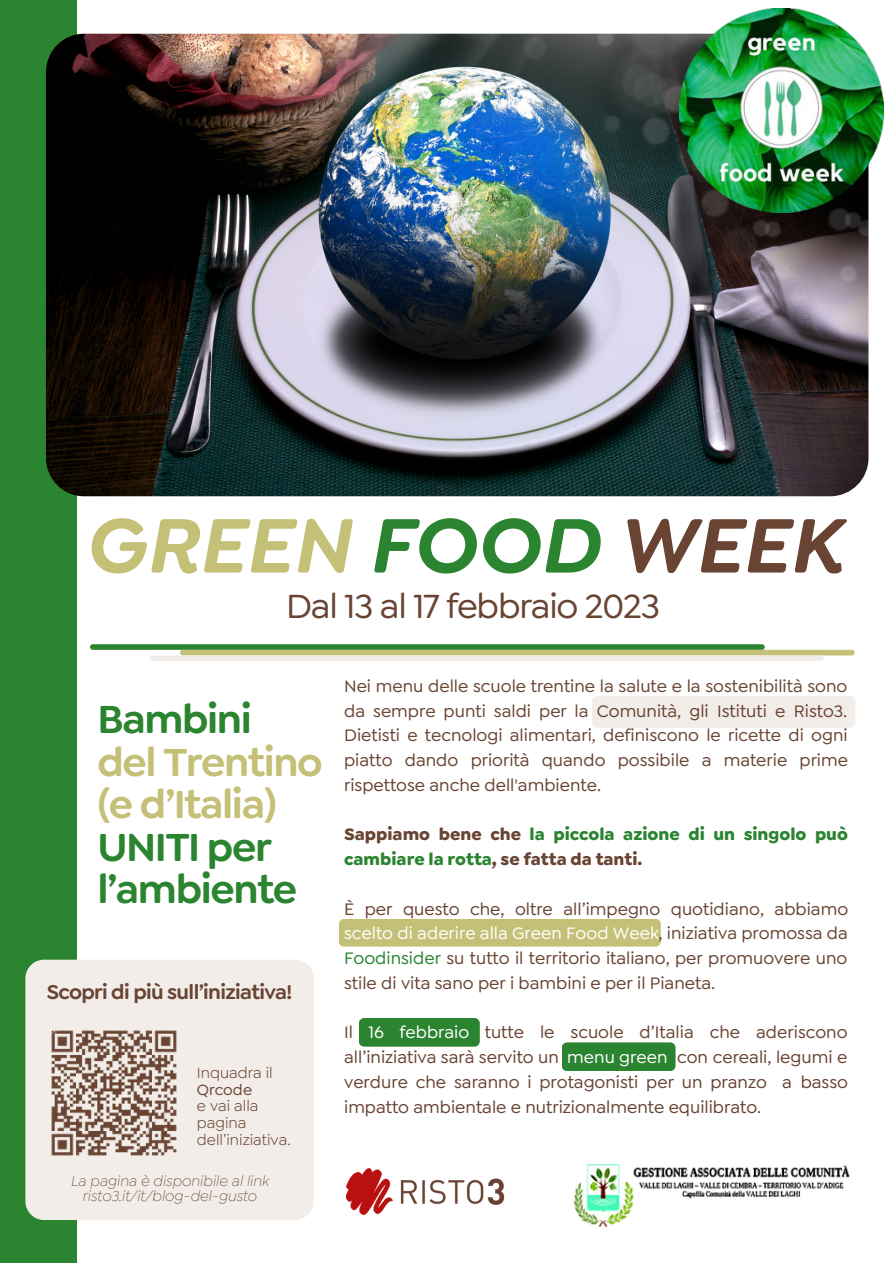
<style>
.page{position:relative;width:893px;height:1264px;background:#fff}
.page>*{position:absolute;margin:0;border:0;box-sizing:border-box;transform-origin:0 0}
.t1{font:italic 600 82.05px "Goldplay Alt";color:#c5c077}
.t2{font:600 41.55px/42.5px "Goldplay";letter-spacing:-.035em;color:#2a8430}
.t3{font:600 41.55px/42.5px "Goldplay";letter-spacing:-.035em;color:#c5c077}
.t4{font:500 35.7px "Goldplay";letter-spacing:-.035em;color:#694433}
.t5{font:600 21.15px "Goldplay";letter-spacing:-.03em;color:#694433}
.t6{font:500 17.7px/24.8px "Goldplay";color:#694433;text-align:justify}
.t7{font:700 17.7px/24.8px "Goldplay";color:#2a8430}
.t8{font:15.75px/16.8px "Goldplay";color:#694433}
.t9{font:500 15.75px "Goldplay";color:#694433}
.t10{font:italic 300 15.15px/14.5px "Goldplay";color:#694433;text-align:center}
.s1{color:#2a8430}
.s2{color:#694433}
.s3{color:#fff}
</style>
<div class="page">
<div style="left:0;top:0;width:76px;height:1262px;background:#2a8430"></div>
<div style="left:93px;top:644px;width:669px;height:6px;background:#2a8430"></div>
<img style="left:345px;top:1168px;width:160px;height:48px">
<div style="left:183px;top:650px;width:668px;height:5px;background:#c5c077"></div>
<div style="left:152px;top:655px;width:669px;height:6px;background:#f2ede8"></div>
<img style="left:46px;top:34px;width:822px;height:462px;border-radius:38px">
<img style="left:679px;top:8px;width:204px;height:204px">
<img style="left:573px;top:1164px;width:277px;height:64px">
<div style="left:25px;top:959px;width:288px;height:260px;background:#f2ede8;border-radius:19px"></div>
<img style="left:50px;top:1030px;width:127px;height:126px">
<div style="left:591px;top:696px;width:264px;height:31px;background:#f2ede8;border-radius:6px"></div>
<div style="left:339px;top:918px;width:321px;height:28px;background:#c5c077;border-radius:5px"></div>
<div style="left:561px;top:1042px;width:114px;height:29px;background:#2a8430;border-radius:5px"></div>
<div style="left:359px;top:1017px;width:120px;height:29px;background:#2a8430;border-radius:5px"></div>
<h1 class="t1" style="left:84px;top:489px;width:758px">GREEN <span class="s1">FOOD</span> <span class="s2">WEEK</span></h1>
<h3 class="t4" style="left:286px;top:582px;width:375px">Dal 13 al 17 febbraio 2023</h3>
<h2 class="t2" style="left:97px;top:697px;width:156px">Bambini</h2>
<h2 class="t3" style="left:97px;top:740px;width:227px">del Trentino (e d’Italia)</h2>
<h2 class="t2" style="left:97px;top:825px;width:201px">UNITI per l’ambiente</h2>
<p class="t5" style="left:47px;top:977px;width:247px">Scopri di più sull’iniziativa!</p>
<p class="t8" style="left:197px;top:1063px;width:77px">Inquadra il</p>
<p class="t9" style="left:197px;top:1078px;width:57px">Qrcode</p>
<p class="t8" style="left:197px;top:1097px;width:95px">e vai alla pagina dell’iniziativa.</p>
<p class="t10" style="left:70px;top:1173px;width:199px">La pagina è disponibile al link risto3.it/it/blog-del-gusto</p>
<p class="t6" style="left:344px;top:673px;width:505px">Nei menu delle scuole trentine la salute e la sostenibilità sono da sempre punti saldi per la Comunità, gli Istituti e Risto3.<br>Dietisti e tecnologi alimentari, definiscono le ricette di ogni piatto dando priorità quando possibile a materie prime rispettose anche dell'ambiente.</p>
<p class="t7" style="left:344px;top:822px;width:505px"><span class="s2">Sappiamo bene che</span> la piccola azione di un singolo può cambiare la rotta<span class="s2">, se fatta da tanti.</span></p>
<p class="t6" style="left:344px;top:896px;width:505px">È per questo che, oltre all’impegno quotidiano, abbiamo <span class="s3">scelto di aderire alla Green Food Week</span>, iniziativa promossa da <span class="s1">Foodinsider</span> su tutto il territorio italiano, per promuovere uno stile di vita sano per i bambini e per il Pianeta.</p>
<p class="t6" style="left:344px;top:1019px;width:505px">Il <span class="s3">16 febbraio</span> tutte le scuole d’Italia che aderiscono all’iniziativa sarà servito un <span class="s3">menu green</span> con cereali, legumi e verdure che saranno i protagonisti per un pranzo a basso impatto ambientale e nutrizionalmente equilibrato.</p>
</div>
